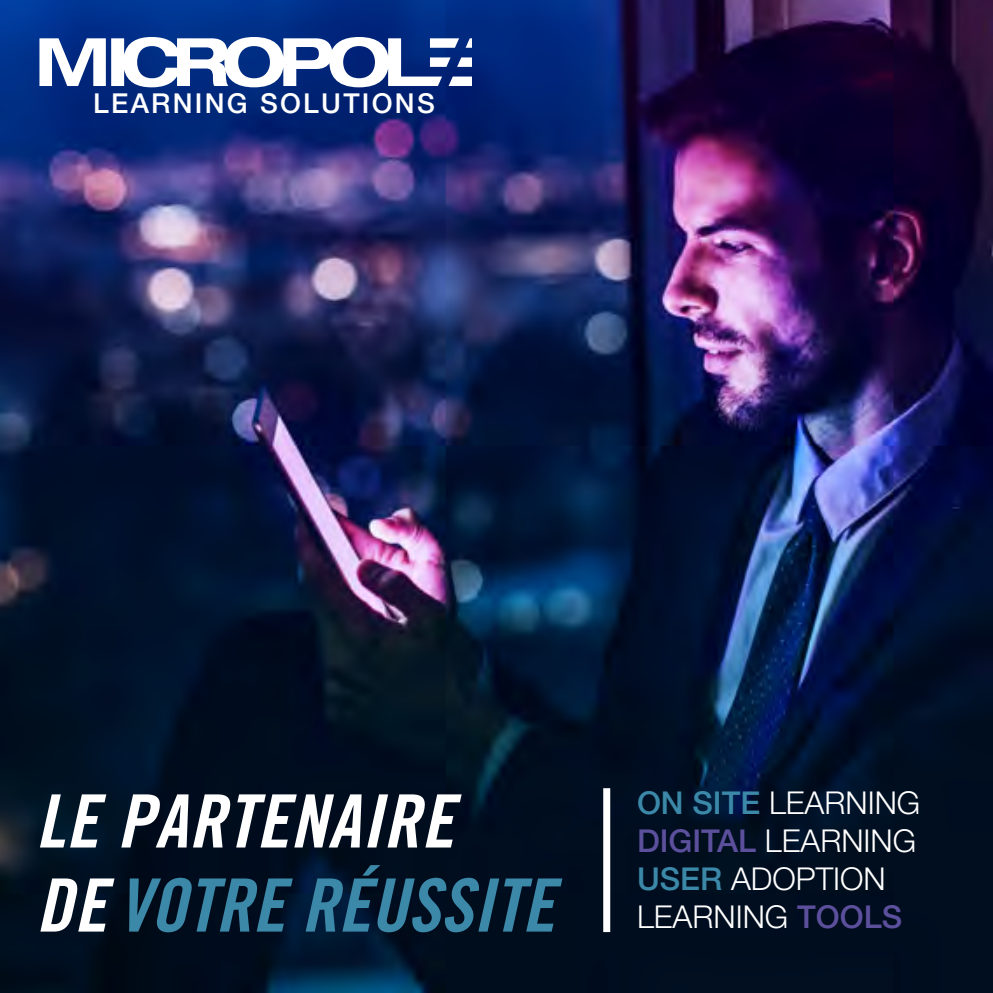
<style>
.page{position:relative;width:993px;height:993px;background:#fff}
.page>*{position:absolute;margin:0;border:0;box-sizing:border-box;transform-origin:0 0}
.t1{font:73.5px/84px "Trade Gothic Bold Cond Twenty Obl";letter-spacing:.005em;color:#fff}
.t2{font:300 31.5px/37.8px "Helvetica Neue";color:#fff}
.t3{font:500 27.47px "Helvetica Neue";letter-spacing:.085em;color:#fff}
.s1{color:#3b88a8}
.s2{font-weight:500;color:#3b88a8}
.s3{font-weight:500;color:#5c4f9c}
</style>
<div class="page">
<img style="left:0;top:0;width:992px;height:992px">
<div style="left:603px;top:787px;width:7px;height:144px;background:#fff"></div>
<svg style="left:39px;top:37px;width:432px;height:50px"></svg>
<p class="t3" style="left:93px;top:87px;width:343px">LEARNING SOLUTIONS</p>
<h1 class="t1" style="left:36px;top:778px;width:520px">LE PARTENAIRE<br>DE <span class="s1">VOTRE RÉUSSITE</span></h1>
<p class="t2" style="left:636px;top:783px;width:285px"><span class="s2">ON SITE</span> LEARNING<br><span class="s3">DIGITAL</span> LEARNING<br><span class="s2">USER</span> ADOPTION<br>LEARNING <span class="s3">TOOLS</span></p>
</div>
